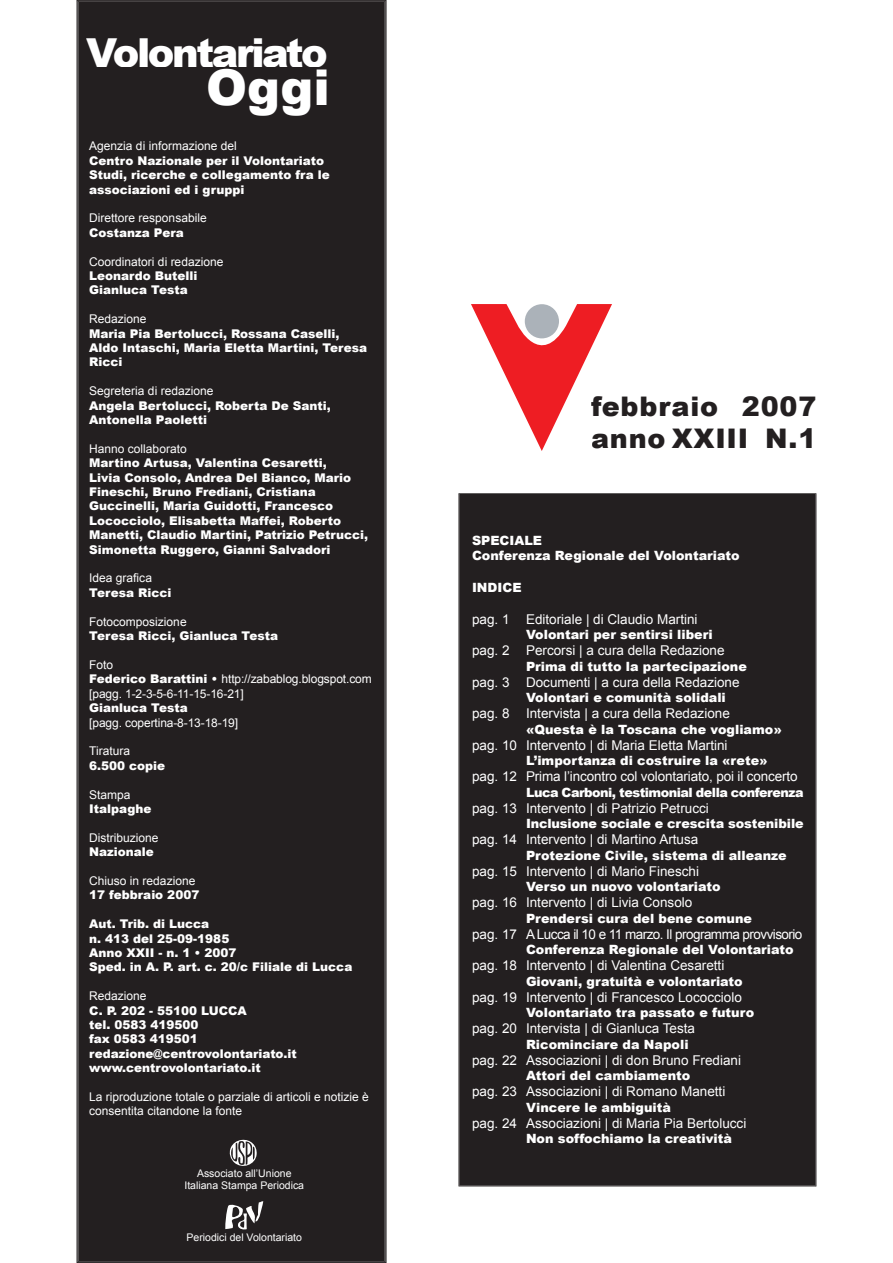
<style>
.page{position:relative;width:893px;height:1263px;background:#fff}
.page>*{position:absolute;margin:0;border:0;box-sizing:border-box;transform-origin:0 0}
.t1{font:900 49.35px "Arial";color:#fff}
.t2{font:900 39.9px "Arial";letter-spacing:-.06em;color:#fff}
.t3{font:900 27px/32.4px "Arial";letter-spacing:.03em;color:#231f20}
.t4{font:13.5px "Arial";color:#fff}
.t5{font:13.5px "Arial";letter-spacing:-.04em;color:#fff}
.t6{font:900 12.75px/15.3px "Arial";color:#fff}
.t7{font:900 12.75px "Arial";letter-spacing:-.04em;color:#fff}
.t8{font:900 12px/14.4px "Arial";color:#fff}
.t9{font:12px/14.4px "Arial";color:#fff}
.t10{font:10.5px/12.6px "Arial";color:#fff;text-align:center}
.s1{font-weight:900}
</style>
<div class="page">
<div style="left:77px;top:1px;width:309px;height:1261px;background:#231f20"></div>
<div style="left:86px;top:38px;width:240px;height:29px;background:#231f20"></div>
<div style="left:459px;top:494px;width:357px;height:692px;background:#231f20"></div>
<svg style="left:471px;top:304px;width:141px;height:147px"></svg>
<div style="left:525px;top:304px;width:34px;height:34px;background:#abb2b9;border-radius:50%"></div>
<svg style="left:225px;top:1201px;width:38px;height:29px"></svg>
<svg style="left:228px;top:1139px;width:29px;height:30px"></svg>
<div style="left:591px;top:396px;width:30px;height:20px;background:#fff"></div>
<div style="left:592px;top:429px;width:29px;height:20px;background:#fff"></div>
<h2 class="t2" style="left:86px;top:23px;width:243px">Volontariato</h2>
<h1 class="t1" style="left:206px;top:51px;width:125px">Oggi</h1>
<p class="t9" style="left:89px;top:139px;width:149px">Agenzia di informazione del</p>
<p class="t8" style="left:89px;top:153px;width:242px">Centro Nazionale per il Volontariato<br>Studi, ricerche e collegamento fra le associazioni ed i gruppi</p>
<p class="t9" style="left:89px;top:211px;width:119px">Direttore responsabile</p>
<p class="t8" style="left:89px;top:225px;width:96px">Costanza Pera</p>
<p class="t9" style="left:89px;top:254px;width:136px">Coordinatori di redazione</p>
<p class="t8" style="left:89px;top:268px;width:110px">Leonardo Butelli<br>Gianluca Testa</p>
<p class="t9" style="left:89px;top:312px;width:59px">Redazione</p>
<p class="t8" style="left:89px;top:326px;width:279px">Maria Pia Bertolucci, Rossana Caselli,<br>Aldo Intaschi, Maria Eletta Martini, Teresa<br>Ricci</p>
<p class="t9" style="left:89px;top:384px;width:126px">Segreteria di redazione</p>
<p class="t8" style="left:89px;top:398px;width:243px">Angela Bertolucci, Roberta De Santi,<br>Antonella Paoletti</p>
<p class="t9" style="left:89px;top:442px;width:99px">Hanno collaborato</p>
<p class="t8" style="left:89px;top:455px;width:280px">Martino Artusa, Valentina Cesaretti,<br>Livia Consolo, Andrea Del Bianco, Mario Fineschi, Bruno Frediani, Cristiana Guccinelli, Maria Guidotti, Francesco Lococciolo, Elisabetta Maffei, Roberto Manetti, Claudio Martini, Patrizio Petrucci, Simonetta Ruggero, Gianni Salvadori</p>
<p class="t9" style="left:89px;top:571px;width:64px">Idea grafica</p>
<p class="t8" style="left:89px;top:585px;width:84px">Teresa Ricci</p>
<p class="t9" style="left:89px;top:614px;width:99px">Fotocomposizione</p>
<p class="t8" style="left:89px;top:628px;width:190px">Teresa Ricci, Gianluca Testa</p>
<p class="t9" style="left:89px;top:658px;width:284px">Foto<br><span class="s1">Federico Barattini •</span> http://zabablog.blogspot.com [pagg. 1-2-3-5-6-11-15-16-21]</p>
<p class="t8" style="left:89px;top:700px;width:100px">Gianluca Testa</p>
<p class="t9" style="left:89px;top:715px;width:150px">[pagg. copertina-8-13-18-19]</p>
<p class="t9" style="left:89px;top:744px;width:42px">Tiratura</p>
<p class="t8" style="left:89px;top:758px;width:78px">6.500 copie</p>
<p class="t9" style="left:89px;top:787px;width:43px">Stampa</p>
<p class="t8" style="left:89px;top:801px;width:64px">Italpaghe</p>
<p class="t9" style="left:89px;top:830px;width:71px">Distribuzione</p>
<p class="t8" style="left:89px;top:844px;width:66px">Nazionale</p>
<p class="t9" style="left:89px;top:874px;width:108px">Chiuso in redazione</p>
<p class="t8" style="left:89px;top:887px;width:112px">17 febbraio 2007</p>
<p class="t8" style="left:89px;top:916px;width:265px">Aut. Trib. di Lucca<br>n. 413 del 25-09-1985<br>Anno XXII - n. 1 • 2007<br>Sped. in A. P. art. c. 20/c Filiale di Lucca</p>
<p class="t9" style="left:89px;top:989px;width:59px">Redazione</p>
<p class="t8" style="left:89px;top:1003px;width:209px">C. P. 202 - 55100 LUCCA<br>tel. 0583 419500<br>fax 0583 419501 redazione@centrovolontariato.it www.centrovolontariato.it</p>
<p class="t9" style="left:89px;top:1090px;width:281px">La riproduzione totale o parziale di articoli e notizie è consentita citandone la fonte</p>
<p class="t10" style="left:184px;top:1167px;width:121px">Associato all’Unione<br>Italiana Stampa Periodica</p>
<p class="t10" style="left:186px;top:1231px;width:117px">Periodici del Volontariato</p>
<h3 class="t3" style="left:591px;top:389px;width:227px">febbraio 2007 anno XXIII N.1</h3>
<p class="t6" style="left:472px;top:532px;width:269px">SPECIALE<br>Conferenza Regionale del Volontariato</p>
<p class="t6" style="left:472px;top:579px;width:51px">INDICE</p>
<p class="t4" style="left:472px;top:610px;width:227px">pag. 1 Editoriale | di Claudio Martini</p>
<p class="t6" style="left:526px;top:627px;width:188px">Volontari per sentirsi liberi</p>
<p class="t4" style="left:472px;top:642px;width:254px">pag. 2 Percorsi | a cura della Redazione</p>
<p class="t6" style="left:526px;top:658px;width:222px">Prima di tutto la partecipazione</p>
<p class="t4" style="left:472px;top:673px;width:269px">pag. 3 Documenti | a cura della Redazione</p>
<p class="t6" style="left:526px;top:690px;width:201px">Volontari e comunità solidali</p>
<p class="t4" style="left:472px;top:705px;width:259px">pag. 8 Intervista | a cura della Redazione</p>
<p class="t6" style="left:526px;top:721px;width:257px">«Questa è la Toscana che vogliamo»</p>
<p class="t4" style="left:472px;top:736px;width:257px">pag. 10 Intervento | di Maria Eletta Martini</p>
<p class="t6" style="left:526px;top:753px;width:243px">L’importanza di costruire la «rete»</p>
<p class="t4" style="left:472px;top:768px;width:327px">pag. 12 Prima l’incontro col volontariato, poi il concerto</p>
<p class="t7" style="left:526px;top:783px;width:279px">Luca Carboni, testimonial della conferenza</p>
<p class="t4" style="left:472px;top:799px;width:238px">pag. 13 Intervento | di Patrizio Petrucci</p>
<p class="t6" style="left:526px;top:816px;width:279px">Inclusione sociale e crescita sostenibile</p>
<p class="t4" style="left:472px;top:831px;width:228px">pag. 14 Intervento | di Martino Artusa</p>
<p class="t6" style="left:526px;top:847px;width:262px">Protezione Civile, sistema di alleanze</p>
<p class="t4" style="left:472px;top:862px;width:229px">pag. 15 Intervento | di Mario Fineschi</p>
<p class="t6" style="left:526px;top:879px;width:196px">Verso un nuovo volontariato</p>
<p class="t4" style="left:472px;top:894px;width:222px">pag. 16 Intervento | di Livia Consolo</p>
<p class="t6" style="left:526px;top:910px;width:228px">Prendersi cura del bene comune</p>
<p class="t5" style="left:472px;top:925px;width:332px">pag. 17 A Lucca il 10 e 11 marzo. Il programma provvisorio</p>
<p class="t6" style="left:526px;top:942px;width:269px">Conferenza Regionale del Volontariato</p>
<p class="t4" style="left:472px;top:957px;width:254px">pag. 18 Intervento | di Valentina Cesaretti</p>
<p class="t6" style="left:526px;top:973px;width:218px">Giovani, gratuità e volontariato</p>
<p class="t4" style="left:472px;top:988px;width:271px">pag. 19 Intervento | di Francesco Lococciolo</p>
<p class="t6" style="left:526px;top:1005px;width:230px">Volontariato tra passato e futuro</p>
<p class="t4" style="left:472px;top:1020px;width:225px">pag. 20 Intervista | di Gianluca Testa</p>
<p class="t6" style="left:526px;top:1036px;width:164px">Ricominciare da Napoli</p>
<p class="t4" style="left:472px;top:1051px;width:271px">pag. 22 Associazioni | di don Bruno Frediani</p>
<p class="t6" style="left:526px;top:1068px;width:166px">Attori del cambiamento</p>
<p class="t4" style="left:472px;top:1083px;width:255px">pag. 23 Associazioni | di Romano Manetti</p>
<p class="t6" style="left:526px;top:1099px;width:146px">Vincere le ambiguità</p>
<p class="t4" style="left:472px;top:1114px;width:276px">pag. 24 Associazioni | di Maria Pia Bertolucci</p>
<p class="t6" style="left:526px;top:1131px;width:208px">Non soffochiamo la creatività</p>
</div>
